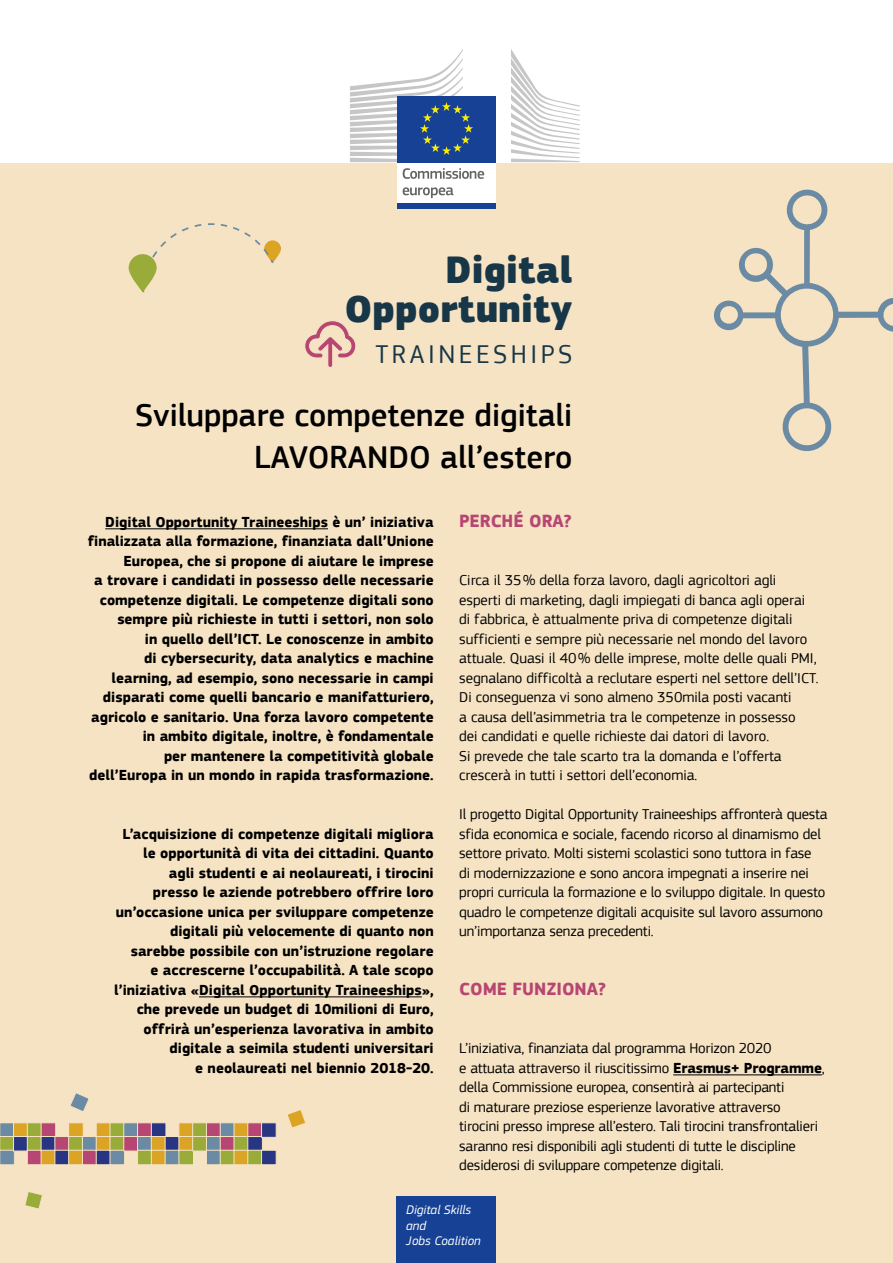
<style>
.page{position:relative;width:893px;height:1263px;background:#f5e3c3}
.page>*{position:absolute;margin:0;border:0;box-sizing:border-box;transform-origin:0 0}
.t1{font:900 39.45px/39.5px "EC Square Sans Pro";color:#173648;text-align:right}
.t2{font:500 33px/42px "EC Square Sans Pro";color:#000;text-align:right}
.t3{font:27px "EC Square Sans Pro";letter-spacing:.13em;color:#173648}
.t4{font:700 18.3px "EC Square Sans Pro";color:#b84672}
.t5{font:15px/19.5px "EC Square Sans Pro";letter-spacing:-.01em;color:#000}
.t6{font:700 15px/19.5px "EC Square Sans Pro";color:#000;text-align:right}
.t7{font:italic 13.05px/15.6px "EC Square Sans Pro";color:#fff}
.s1{font-weight:700}
</style>
<div class="page">
<div style="left:0;top:0;width:893px;height:162px;background:#fff"></div>
<svg style="left:303px;top:162px;width:323px;height:47px"></svg>
<div style="left:397px;top:160px;width:99px;height:44px;background:#fff"></div>
<svg style="left:511px;top:49px;width:69px;height:113px"></svg>
<div style="left:397px;top:96px;width:99px;height:66px;background:#164194"></div>
<svg style="left:350px;top:49px;width:123px;height:113px"></svg>
<div style="left:397px;top:203px;width:99px;height:5px;background:#164194"></div>
<svg style="left:403px;top:168px;width:81px;height:11px"></svg>
<svg style="left:403px;top:187px;width:50px;height:11px"></svg>
<svg style="left:305px;top:321px;width:51px;height:46px"></svg>
<div style="left:0;top:1123px;width:14px;height:14px;background:#6b8aa4"></div>
<div style="left:0;top:1122px;width:15px;height:16px;border:1px solid #f5e3c3"></div>
<div style="left:0;top:1136px;width:14px;height:15px;background:#99ac39"></div>
<div style="left:0;top:1136px;width:15px;height:15px;border:1px solid #f5e3c3"></div>
<div style="left:0;top:1150px;width:14px;height:15px;background:#6b8aa4"></div>
<div style="left:0;top:1150px;width:15px;height:15px;border:1px solid #f5e3c3"></div>
<div style="left:13px;top:1122px;width:16px;height:16px;background:#dca425;border:1px solid #f5e3c3"></div>
<div style="left:13px;top:1136px;width:16px;height:15px;background:#283583;border:1px solid #f5e3c3"></div>
<div style="left:27px;top:1122px;width:15px;height:16px;background:#99ac39;border:1px solid #f5e3c3"></div>
<div style="left:27px;top:1136px;width:15px;height:15px;background:#99ac39;border:1px solid #f5e3c3"></div>
<div style="left:27px;top:1150px;width:15px;height:15px;background:#b84672;border:1px solid #f5e3c3"></div>
<div style="left:41px;top:1122px;width:15px;height:16px;background:#b84672;border:1px solid #f5e3c3"></div>
<div style="left:41px;top:1136px;width:15px;height:15px;background:#283583;border:1px solid #f5e3c3"></div>
<div style="left:41px;top:1150px;width:15px;height:15px;background:#dca425;border:1px solid #f5e3c3"></div>
<svg style="left:70px;top:1093px;width:19px;height:18px"></svg>
<div style="left:54px;top:1136px;width:16px;height:15px;background:#b84672;border:1px solid #f5e3c3"></div>
<div style="left:54px;top:1150px;width:16px;height:15px;background:#283583;border:1px solid #f5e3c3"></div>
<div style="left:68px;top:1122px;width:16px;height:16px;background:#dca425;border:1px solid #f5e3c3"></div>
<div style="left:68px;top:1136px;width:16px;height:15px;background:#99ac39;border:1px solid #f5e3c3"></div>
<div style="left:68px;top:1150px;width:16px;height:15px;background:#dca425;border:1px solid #f5e3c3"></div>
<div style="left:82px;top:1136px;width:15px;height:15px;background:#6b8aa4;border:1px solid #f5e3c3"></div>
<div style="left:82px;top:1150px;width:15px;height:15px;background:#b84672;border:1px solid #f5e3c3"></div>
<div style="left:96px;top:1122px;width:15px;height:16px;background:#dca425;border:1px solid #f5e3c3"></div>
<div style="left:96px;top:1136px;width:15px;height:15px;background:#dca425;border:1px solid #f5e3c3"></div>
<div style="left:96px;top:1150px;width:15px;height:15px;background:#283583;border:1px solid #f5e3c3"></div>
<div style="left:110px;top:1122px;width:15px;height:16px;background:#99ac39;border:1px solid #f5e3c3"></div>
<div style="left:110px;top:1136px;width:15px;height:15px;background:#99ac39;border:1px solid #f5e3c3"></div>
<div style="left:110px;top:1150px;width:15px;height:15px;background:#6b8aa4;border:1px solid #f5e3c3"></div>
<div style="left:123px;top:1122px;width:16px;height:16px;background:#6b8aa4;border:1px solid #f5e3c3"></div>
<div style="left:123px;top:1136px;width:16px;height:15px;background:#b84672;border:1px solid #f5e3c3"></div>
<div style="left:137px;top:1122px;width:16px;height:16px;background:#b84672;border:1px solid #f5e3c3"></div>
<div style="left:137px;top:1136px;width:16px;height:15px;background:#6b8aa4;border:1px solid #f5e3c3"></div>
<div style="left:137px;top:1150px;width:16px;height:15px;background:#99ac39;border:1px solid #f5e3c3"></div>
<div style="left:151px;top:1122px;width:15px;height:16px;background:#283583;border:1px solid #f5e3c3"></div>
<div style="left:151px;top:1136px;width:15px;height:15px;background:#dca425;border:1px solid #f5e3c3"></div>
<div style="left:151px;top:1150px;width:15px;height:15px;background:#dca425;border:1px solid #f5e3c3"></div>
<div style="left:165px;top:1136px;width:15px;height:15px;background:#283583;border:1px solid #f5e3c3"></div>
<div style="left:165px;top:1150px;width:15px;height:15px;background:#6b8aa4;border:1px solid #f5e3c3"></div>
<div style="left:178px;top:1122px;width:16px;height:16px;background:#dca425;border:1px solid #f5e3c3"></div>
<div style="left:178px;top:1136px;width:16px;height:15px;background:#dca425;border:1px solid #f5e3c3"></div>
<div style="left:178px;top:1150px;width:16px;height:15px;background:#99ac39;border:1px solid #f5e3c3"></div>
<div style="left:192px;top:1122px;width:16px;height:16px;background:#99ac39;border:1px solid #f5e3c3"></div>
<svg style="left:25px;top:1192px;width:17px;height:17px"></svg>
<div style="left:192px;top:1136px;width:16px;height:15px;background:#99ac39;border:1px solid #f5e3c3"></div>
<div style="left:206px;top:1122px;width:15px;height:16px;background:#b84672;border:1px solid #f5e3c3"></div>
<div style="left:206px;top:1136px;width:15px;height:15px;background:#6b8aa4;border:1px solid #f5e3c3"></div>
<div style="left:206px;top:1150px;width:15px;height:15px;background:#6b8aa4;border:1px solid #f5e3c3"></div>
<div style="left:220px;top:1122px;width:15px;height:16px;background:#6b8aa4;border:1px solid #f5e3c3"></div>
<div style="left:220px;top:1136px;width:15px;height:15px;background:#b84672;border:1px solid #f5e3c3"></div>
<div style="left:220px;top:1150px;width:15px;height:15px;background:#99ac39;border:1px solid #f5e3c3"></div>
<div style="left:234px;top:1122px;width:15px;height:16px;background:#dca425;border:1px solid #f5e3c3"></div>
<div style="left:234px;top:1136px;width:15px;height:15px;background:#99ac39;border:1px solid #f5e3c3"></div>
<div style="left:234px;top:1150px;width:15px;height:15px;background:#dca425;border:1px solid #f5e3c3"></div>
<div style="left:247px;top:1122px;width:16px;height:16px;background:#b84672;border:1px solid #f5e3c3"></div>
<div style="left:247px;top:1136px;width:16px;height:15px;background:#283583;border:1px solid #f5e3c3"></div>
<div style="left:247px;top:1150px;width:16px;height:15px;background:#99ac39;border:1px solid #f5e3c3"></div>
<div style="left:261px;top:1122px;width:16px;height:16px;background:#283583;border:1px solid #f5e3c3"></div>
<svg style="left:288px;top:1110px;width:17px;height:18px"></svg>
<div style="left:261px;top:1150px;width:16px;height:15px;background:#283583;border:1px solid #f5e3c3"></div>
<svg style="left:714px;top:189px;width:179px;height:262px"></svg>
<svg style="left:264px;top:240px;width:17px;height:23px"></svg>
<svg style="left:142px;top:223px;width:133px;height:70px"></svg>
<svg style="left:129px;top:254px;width:28px;height:38px"></svg>
<hr style="left:105px;top:528px;width:223px;height:1px;background:#000">
<hr style="left:199px;top:996px;width:223px;height:1px;background:#000">
<hr style="left:673px;top:1074px;width:149px;height:1px;background:#000">
<div style="left:397px;top:1197px;width:99px;height:66px;background:#164194"></div>
<h1 class="t1" style="left:345px;top:252px;width:229px">Digital<br>Opportunity</h1>
<h3 class="t3" style="left:375px;top:338px;width:198px">TRAINEESHIPS</h3>
<h2 class="t2" style="left:135px;top:394px;width:439px">Sviluppare competenze digitali<br>LAVORANDO all’estero</h2>
<p class="t6" style="left:88px;top:512px;width:347px">Digital Opportunity Traineeships è un’ iniziativa finalizzata alla formazione, finanziata dall’Unione Europea, che si propone di aiutare le imprese<br>a trovare i candidati in possesso delle necessarie competenze digitali. Le competenze digitali sono sempre più richieste in tutti i settori, non solo<br>in quello dell’ICT. Le conoscenze in ambito<br>di cybersecurity, data analytics e machine learning, ad esempio, sono necessarie in campi disparati come quelli bancario e manifatturiero, agricolo e sanitario. Una forza lavoro competente in ambito digitale, inoltre, è fondamentale<br>per mantenere la competitività globale dell’Europa in un mondo in rapida trasformazione.</p>
<p class="t6" style="left:114px;top:824px;width:321px">L’acquisizione di competenze digitali migliora le opportunità di vita dei cittadini. Quanto agli studenti e ai neolaureati, i tirocini<br>presso le aziende potrebbero offrire loro un’occasione unica per sviluppare competenze digitali più velocemente di quanto non sarebbe possibile con un’istruzione regolare<br>e accrescerne l’occupabilità. A tale scopo l’iniziativa «Digital Opportunity Traineeships», che prevede un budget di 10milioni di Euro, offrirà un’esperienza lavorativa in ambito digitale a seimila studenti universitari<br>e neolaureati nel biennio 2018-20.</p>
<p class="t4" style="left:459px;top:509px;width:114px">PERCHÉ ORA?</p>
<p class="t5" style="left:459px;top:570px;width:361px">Circa il 35% della forza lavoro, dagli agricoltori agli esperti di marketing, dagli impiegati di banca agli operai di fabbrica, è attualmente priva di competenze digitali sufficienti e sempre più necessarie nel mondo del lavoro attuale. Quasi il 40% delle imprese, molte delle quali PMI, segnalano difficoltà a reclutare esperti nel settore dell’ICT.<br>Di conseguenza vi sono almeno 350mila posti vacanti<br>a causa dell’asimmetria tra le competenze in possesso<br>dei candidati e quelle richieste dai datori di lavoro.<br>Si prevede che tale scarto tra la domanda e l’offerta crescerà in tutti i settori dell’economia.</p>
<p class="t5" style="left:459px;top:804px;width:370px">Il progetto Digital Opportunity Traineeships affronterà questa sfida economica e sociale, facendo ricorso al dinamismo del settore privato. Molti sistemi scolastici sono tuttora in fase<br>di modernizzazione e sono ancora impegnati a inserire nei propri curricula la formazione e lo sviluppo digitale. In questo quadro le competenze digitali acquisite sul lavoro assumono un’importanza senza precedenti.</p>
<p class="t4" style="left:459px;top:977px;width:148px">COME FUNZIONA?</p>
<p class="t5" style="left:459px;top:1038px;width:367px">L’iniziativa, finanziata dal programma Horizon 2020<br>e attuata attraverso il riuscitissimo <span class="s1">Erasmus+ Programme</span>, della Commissione europea, consentirà ai partecipanti<br>di maturare preziose esperienze lavorative attraverso tirocini presso imprese all’estero. Tali tirocini transfrontalieri saranno resi disponibili agli studenti di tutte le discipline desiderosi di sviluppare competenze digitali.</p>
<p class="t7" style="left:406px;top:1202px;width:76px">Digital Skills and<br>Jobs Coalition</p>
</div>
